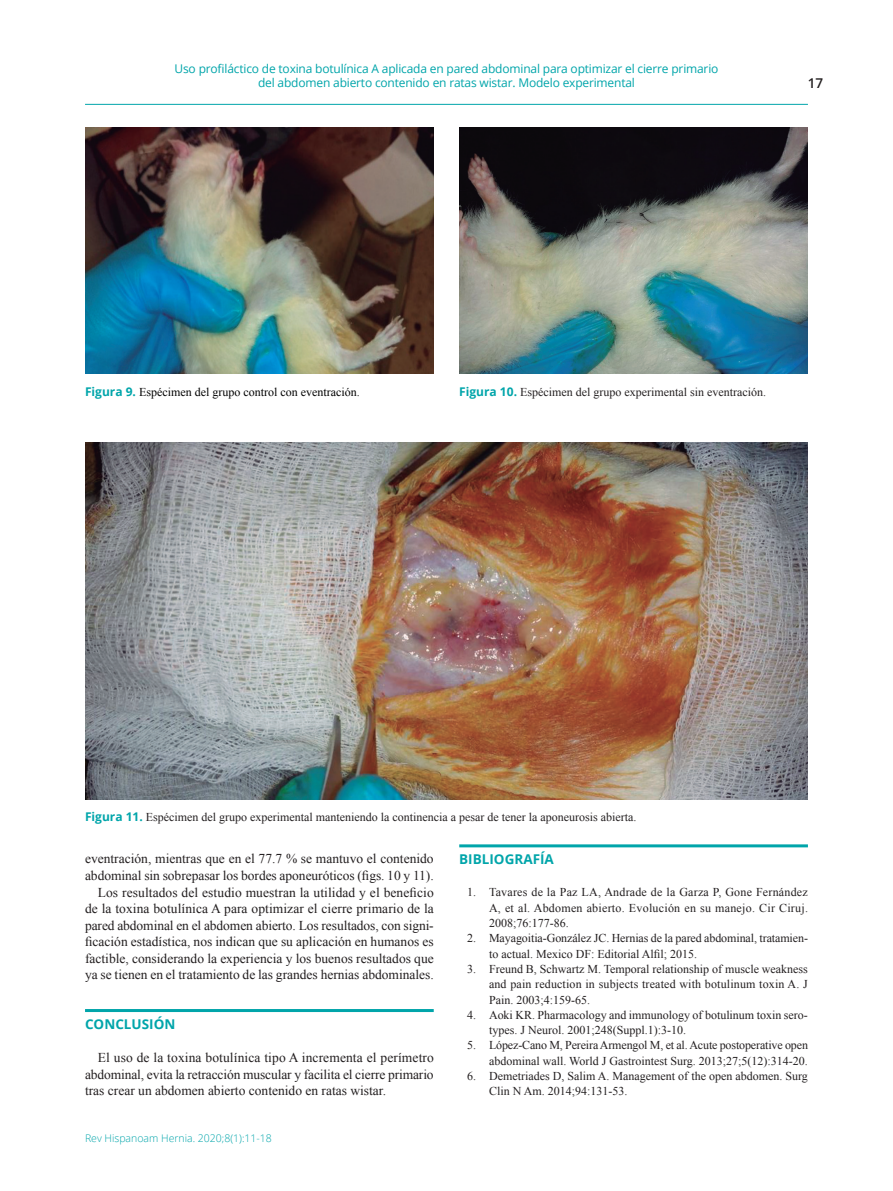
<style>
.page{position:relative;width:893px;height:1191px;background:#fff}
.page>*{position:absolute;margin:0;border:0;box-sizing:border-box;transform-origin:0 0}
.t1{font:13.5px/16.5px "Times New Roman";color:#231f20;text-align:right}
.t2{font:700 13.5px "Open Sans";color:#00a5aa}
.t3{font:600 13.5px "Open Sans";color:#231f20}
.t4{font:12px/15.3px "Times New Roman";color:#231f20}
.t5{font:12px/14.4px "Open Sans";letter-spacing:-.015em;color:#00a5aa;text-align:center}
.t6{font:12px "Times New Roman";color:#000001}
.t7{font:300 10.5px "Open Sans";color:#00a5aa}
.s1{font-family:"Open Sans";font-weight:700;color:#00a5aa}
</style>
<div class="page">
<hr style="left:85px;top:104px;width:723px;height:1px;background:#00a5aa">
<hr style="left:85px;top:1009px;width:349px;height:3px;background:#00a5aa">
<img style="left:85px;top:128px;width:349px;height:246px">
<img style="left:459px;top:128px;width:349px;height:246px">
<img style="left:85px;top:443px;width:723px;height:356px">
<hr style="left:459px;top:844px;width:349px;height:3px;background:#00a5aa">
<p class="t5" style="left:175px;top:61px;width:545px">Uso profiláctico de toxina botulínica A aplicada en pared abdominal para optimizar el cierre primario del abdomen abierto contenido en ratas wistar. Modelo experimental</p>
<p class="t3" style="left:808px;top:74px;width:17px">17</p>
<p class="t6" style="left:85px;top:384px;width:276px"><span class="s1">Figura 9.</span> Espécimen del grupo control con eventración.</p>
<p class="t4" style="left:459px;top:384px;width:308px"><span class="s1">Figura 10.</span> Espécimen del grupo experimental sin eventración.</p>
<p class="t4" style="left:85px;top:809px;width:553px"><span class="s1">Figura 11.</span> Espécimen del grupo experimental manteniendo la continencia a pesar de tener la aponeurosis abierta.</p>
<p class="t2" style="left:459px;top:850px;width:96px">BIBLIOGRAFÍA</p>
<p class="t4" style="left:489px;top:884px;width:321px;text-align:justify;text-indent:-22px">1. Tavares de la Paz LA, Andrade de la Garza P, Gone Fernández A, et al. Abdomen abierto. Evolución en su manejo. Cir Ciruj.<br>2008;76:177-86.</p>
<p class="t4" style="left:489px;top:930px;width:321px;text-indent:-22px">2. Mayagoitia-González JC. Hernias de la pared abdominal, tratamien&shy;to actual. Mexico DF: Editorial Alfil; 2015.</p>
<p class="t4" style="left:489px;top:961px;width:320px;text-align:justify;text-indent:-22px">3. Freund B, Schwartz M. Temporal relationship of muscle weakness and pain reduction in subjects treated with botulinum toxin A. J Pain. 2003;4:159-65.</p>
<p class="t4" style="left:489px;top:1007px;width:320px;text-indent:-22px">4. Aoki KR. Pharmacology and immunology of botulinum toxin sero&shy;types. J Neurol. 2001;248(Suppl.1):3-10.</p>
<p class="t4" style="left:467px;top:1037px;width:342px;text-align:right">5. López-Cano M, Pereira Armengol M, et al. Acute postoperative open abdominal wall. World J Gastrointest Surg. 2013;27;5(12):314-20.</p>
<p class="t4" style="left:489px;top:1068px;width:320px;text-indent:-22px">6. Demetriades D, Salim A. Management of the open abdomen. Surg<br>Clin N Am. 2014;94:131-53.</p>
<p class="t1" style="left:85px;top:850px;width:350px">eventración, mientras que en el 77.7 % se mantuvo el contenido abdominal sin sobrepasar los bordes aponeuróticos (figs. 10 y 11).<br>Los resultados del estudio muestran la utilidad y el beneficio de la toxina botulínica A para optimizar el cierre primario de la pared abdominal en el abdomen abierto. Los resultados, con signi&shy;ficación estadística, nos indican que su aplicación en humanos es factible, considerando la experiencia y los buenos resultados que ya se tienen en el tratamiento de las grandes hernias abdominales.</p>
<p class="t2" style="left:85px;top:1014px;width:92px">CONCLUSIÓN</p>
<p class="t1" style="left:85px;top:1049px;width:350px;text-align:justify;text-indent:13px">El uso de la toxina botulínica tipo A incrementa el perímetro abdominal, evita la retracción muscular y facilita el cierre primario tras crear un abdomen abierto contenido en ratas wistar.</p>
<p class="t7" style="left:85px;top:1130px;width:188px">Rev Hispanoam Hernia. 2020;8(1):11-18</p>
</div>
